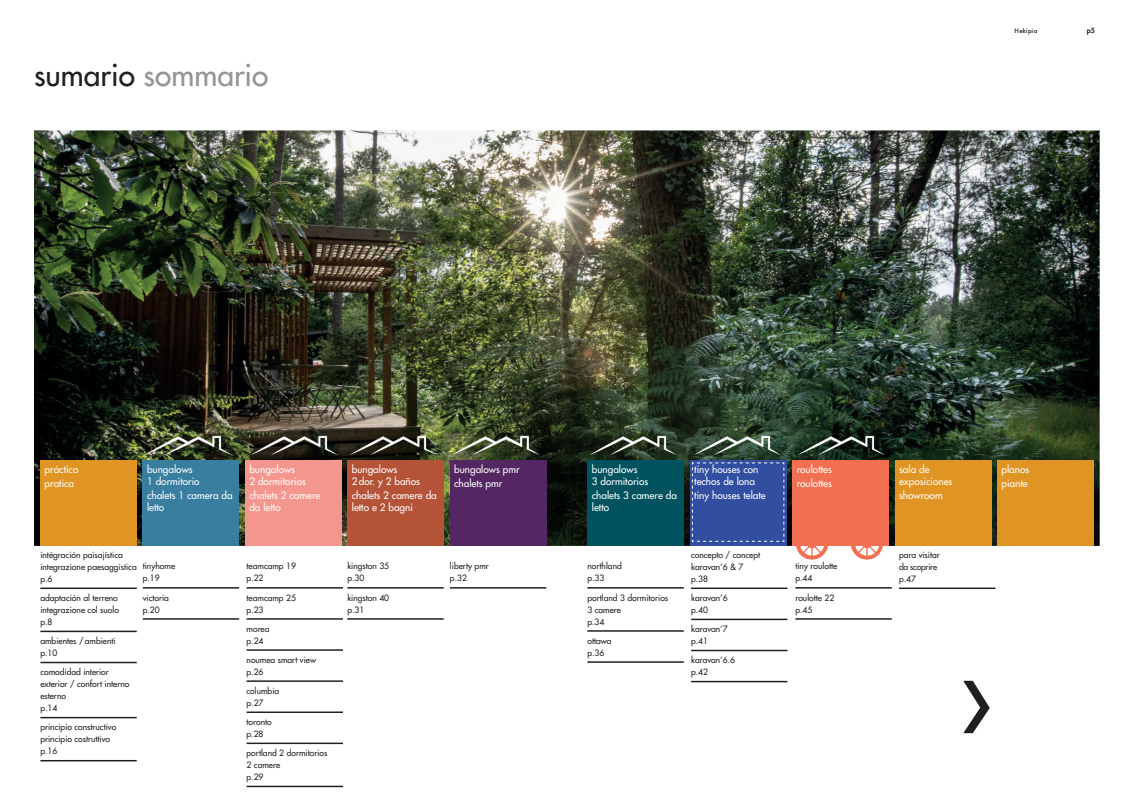
<style>
.page{position:relative;width:1134px;height:794px;background:#fff}
.page>*{position:absolute;margin:0;border:0;box-sizing:border-box;transform-origin:0 0}
.t1{font:500 30px "Futura Std";color:#939598}
.t2{font:500 10px/12px "Futura Std";color:#fff}
.t3{font:500 8.5px/12px "Futura Std";color:#231f20}
.t4{font:7px "Futura T Medium";letter-spacing:.03em;color:#231f20}
.t5{font:800 7px "Futura Std";color:#231f20}
.s1{color:#231f20}
</style>
<div class="page">
<img style="left:34px;top:130px;width:1066px;height:416px">
<img style="left:851px;top:546px;width:32px;height:14px">
<img style="left:796px;top:546px;width:32px;height:14px">
<svg style="left:963px;top:681px;width:27px;height:52px"></svg>
<hr style="left:40px;top:587px;width:97px;height:2px;background:#231f20">
<hr style="left:40px;top:630px;width:97px;height:2px;background:#231f20">
<hr style="left:40px;top:662px;width:97px;height:1px;background:#231f20">
<hr style="left:40px;top:717px;width:97px;height:1px;background:#231f20">
<hr style="left:40px;top:760px;width:97px;height:1px;background:#231f20">
<hr style="left:587px;top:587px;width:97px;height:1px;background:#231f20">
<hr style="left:587px;top:630px;width:97px;height:1px;background:#231f20">
<hr style="left:587px;top:661px;width:97px;height:2px;background:#231f20">
<hr style="left:143px;top:587px;width:96px;height:1px;background:#231f20">
<hr style="left:143px;top:618px;width:96px;height:1px;background:#231f20">
<hr style="left:691px;top:587px;width:96px;height:2px;background:#231f20">
<hr style="left:691px;top:618px;width:96px;height:2px;background:#231f20">
<hr style="left:691px;top:650px;width:96px;height:1px;background:#231f20">
<hr style="left:691px;top:681px;width:96px;height:1px;background:#231f20">
<hr style="left:247px;top:587px;width:96px;height:1px;background:#231f20">
<hr style="left:247px;top:618px;width:96px;height:1px;background:#231f20">
<hr style="left:247px;top:649px;width:96px;height:2px;background:#231f20">
<hr style="left:247px;top:680px;width:96px;height:2px;background:#231f20">
<hr style="left:247px;top:711px;width:96px;height:2px;background:#231f20">
<hr style="left:247px;top:742px;width:96px;height:2px;background:#231f20">
<hr style="left:247px;top:785px;width:96px;height:2px;background:#231f20">
<hr style="left:795px;top:587px;width:97px;height:1px;background:#231f20">
<hr style="left:795px;top:618px;width:97px;height:1px;background:#231f20">
<hr style="left:347px;top:587px;width:97px;height:1px;background:#231f20">
<hr style="left:347px;top:618px;width:97px;height:1px;background:#231f20">
<hr style="left:899px;top:587px;width:96px;height:2px;background:#231f20">
<hr style="left:450px;top:587px;width:96px;height:1px;background:#231f20">
<img style="left:143px;top:426px;width:93px;height:34px">
<img style="left:248px;top:426px;width:93px;height:34px">
<img style="left:347px;top:426px;width:93px;height:40px">
<img style="left:450px;top:426px;width:93px;height:34px">
<img style="left:587px;top:426px;width:94px;height:40px">
<img style="left:691px;top:426px;width:93px;height:34px">
<img style="left:795px;top:426px;width:93px;height:34px">
<div style="left:143px;top:460px;width:96px;height:86px;background:#397d9f"></div>
<div style="left:245px;top:460px;width:97px;height:86px;background:#f5968e"></div>
<div style="left:348px;top:460px;width:96px;height:86px;background:#b55339"></div>
<div style="left:450px;top:460px;width:96px;height:86px;background:#542763"></div>
<div style="left:588px;top:460px;width:96px;height:86px;background:#00535e"></div>
<div style="left:690px;top:460px;width:96px;height:86px;background:#324ea1"></div>
<div style="left:792px;top:460px;width:97px;height:86px;background:#f36f51"></div>
<div style="left:895px;top:460px;width:96px;height:86px;background:#df9423"></div>
<div style="left:997px;top:460px;width:96px;height:86px;background:#df9423"></div>
<div style="left:40px;top:460px;width:97px;height:86px;background:#df9423"></div>
<svg style="left:692px;top:462px;width:93px;height:80px"></svg>
<h1 class="t1" style="left:34px;top:56px;width:236px"><span class="s1">sumario</span> sommario</h1>
<p class="t4" style="left:1014px;top:26px;width:24px">Hekipia</p>
<p class="t5" style="left:1087px;top:26px;width:10px">p5</p>
<p class="t2" style="left:45px;top:461px;width:35px;line-height:14.8px">práctico pratica</p>
<p class="t2" style="left:147px;top:463px;width:54px">bungalows<br>1 dormitorio</p>
<p class="t2" style="left:147px;top:490px;width:87px">chalets 1 camera da letto</p>
<p class="t2" style="left:249px;top:463px;width:58px">bungalows<br>2 dormitorios</p>
<p class="t2" style="left:249px;top:490px;width:73px">chalets 2 camere da letto</p>
<p class="t3" style="left:40px;top:549px;width:98px">intégración paisajística integrazione paesaggistica p.6</p>
<p class="t3" style="left:40px;top:592px;width:80px">adaptación al terreno integrazione col suolo p.8</p>
<p class="t3" style="left:40px;top:635px;width:77px">ambientes /ambienti p.10</p>
<p class="t3" style="left:40px;top:666px;width:91px">comodidad interior exterior / confort interno esterno<br>p.14</p>
<p class="t3" style="left:40px;top:721px;width:77px">principio constructivo principio costruttivo p.16</p>
<p class="t3" style="left:143px;top:560px;width:34px">tinyhome p.19</p>
<p class="t3" style="left:143px;top:591px;width:28px">victoria p.20</p>
<p class="t3" style="left:247px;top:560px;width:51px">teamcamp 19 p.22</p>
<p class="t3" style="left:247px;top:591px;width:51px">teamcamp 25 p.23</p>
<p class="t3" style="left:247px;top:622px;width:24px">morea p.24</p>
<p class="t3" style="left:247px;top:653px;width:71px">noumea smart view p.26</p>
<p class="t3" style="left:247px;top:684px;width:34px">columbia p.27</p>
<p class="t3" style="left:247px;top:716px;width:27px">toronto p.28</p>
<p class="t3" style="left:247px;top:747px;width:82px">portland 2 dormitorios<br>2 camere<br>p.29</p>
<p class="t2" style="left:352px;top:463px;width:70px">bungalows<br>2dor. y 2 baños</p>
<p class="t2" style="left:352px;top:490px;width:87px">chalets 2 camere da letto e 2 bagni</p>
<p class="t2" style="left:454px;top:461px;width:67px;line-height:14.8px">bungalows pmr chalets pmr</p>
<p class="t2" style="left:592px;top:463px;width:58px">bungalows<br>3 dormitorios</p>
<p class="t2" style="left:592px;top:490px;width:87px">chalets 3 camere da letto</p>
<p class="t3" style="left:347px;top:560px;width:43px">kingston 35 p.30</p>
<p class="t3" style="left:347px;top:591px;width:43px">kingston 40 p.31</p>
<p class="t3" style="left:450px;top:560px;width:40px">liberty pmr p.32</p>
<p class="t3" style="left:587px;top:560px;width:36px">northland p.33</p>
<p class="t3" style="left:587px;top:591px;width:82px">portland 3 dormitorios<br>3 camere<br>p.34</p>
<p class="t3" style="left:587px;top:634px;width:26px">ottawa p.36</p>
<p class="t2" style="left:694px;top:463px;width:66px">tiny houses con techos de lona</p>
<p class="t2" style="left:694px;top:490px;width:73px">tiny houses telate</p>
<p class="t3" style="left:691px;top:549px;width:71px">concepto / concept karavan’6 &amp; 7 p.38</p>
<p class="t3" style="left:691px;top:592px;width:38px">karavan’6 p.40</p>
<p class="t3" style="left:691px;top:623px;width:38px">karavan’7 p.41</p>
<p class="t3" style="left:691px;top:654px;width:45px">karavan’6.6 p.42</p>
<p class="t2" style="left:797px;top:461px;width:37px;line-height:14.8px">roulottes roulottes</p>
<p class="t2" style="left:899px;top:463px;width:55px">sala de exposiciones</p>
<p class="t2" style="left:899px;top:490px;width:45px">showroom</p>
<p class="t3" style="left:795px;top:560px;width:43px">tiny roulotte p.44</p>
<p class="t3" style="left:795px;top:591px;width:40px">roulotte 22 p.45</p>
<p class="t3" style="left:899px;top:549px;width:42px">para visitar da scoprire p.47</p>
<p class="t2" style="left:1001px;top:461px;width:29px;line-height:14.8px">planos piante</p>
</div>
